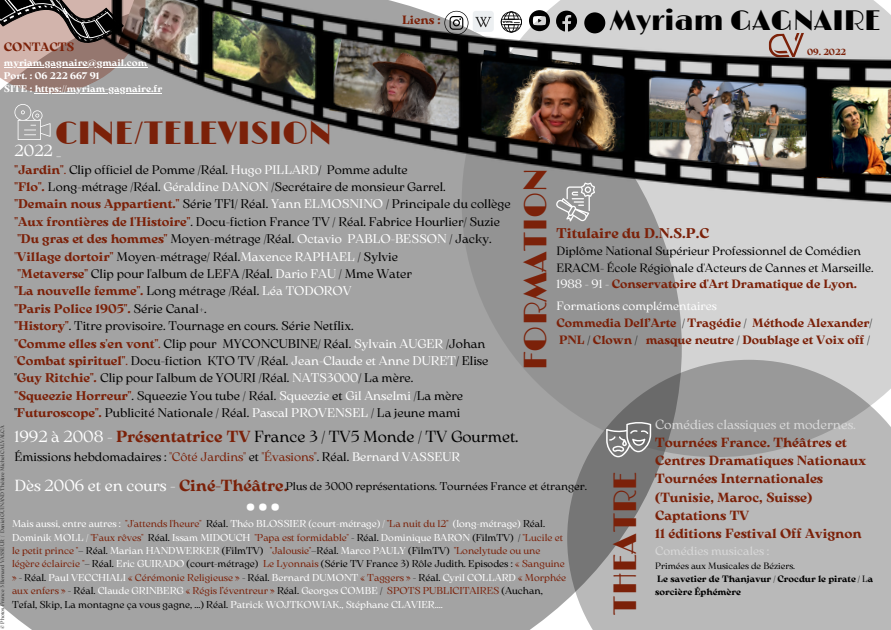
<style>
.page{position:relative;width:891px;height:630px;background:#fff}
.page>*{position:absolute;margin:0;border:0;box-sizing:border-box;transform-origin:0 0}
.t1{font:700 43.2px "Open Sans";color:#fff}
.t2{font:32px "Limelight";color:#7b2109}
.t3{font:28px "Limelight";color:#000}
.t4{font:16px "Arsenica Antiqua";color:#000}
.t5{font:16px "Arsenica Antiqua";color:#fff}
.t6{font:700 14px "Arsenica Antiqua";color:#7b2109}
.t7{font:700 13.2px/18px "Arsenica Antiqua";color:#7b2109}
.t8{font:13.2px "Arsenica Antiqua";color:#d9d9d9}
.t9{font:12.4px/17.2px "Arsenica Antiqua";color:#000}
.t10{font:12px/16.8px "Arsenica Antiqua";color:#000}
.t11{font:700 12px/16.8px "Arsenica Antiqua";color:#7b2109}
.t12{font:12px "Arsenica Antiqua";color:#d9d9d9}
.t13{font:11.2px "Arsenica Antiqua";color:#000}
.t14{font:10px/13.2px "Arsenica Antiqua";color:#fff}
.t15{font:700 9.6px/12.8px "Arsenica Antiqua";color:#fff}
.t16{font:700 9.2px/12.8px "Arsenica Antiqua";color:#000}
.t17{font:700 8.8px "Arsenica Antiqua";color:#7b2109}
.t18{font:5.2px "Arsenica Antiqua";color:#2f2f2f}
.s1{font-weight:700;color:#7b2109}
.s2{color:#7b2109}
.s3{color:#fff}
.s4{font-weight:400;color:#fff}
.s5{font-weight:400;color:#000}
.s6{font-weight:400}
.s7{color:#000}
</style>
<div class="page">
<div style="left:0;top:140px;width:567px;height:490px;background:#a3a3a3"></div>
<svg style="left:462px;top:211px;width:429px;height:246px;background:#b1b1b1"></svg>
<svg style="left:567px;top:360px;width:324px;height:270px;background:#aaa"></svg>
<svg style="left:0;top:0;width:104px;height:140px;background:#9d8f8b"></svg>
<svg style="left:556px;top:211px;width:39px;height:10px"></svg>
<svg style="left:606px;top:421px;width:45px;height:36px;background:#909090"></svg>
<hr style="left:4px;top:67px;width:143px;height:1px;background:#fff">
<hr style="left:35px;top:93px;width:127px;height:1px;background:#fff">
<img style="left:104px;top:0;width:787px;height:211px">
<p class="t11" style="left:4px;top:39px;width:72px">CONTACTS</p>
<p class="t15" style="left:4px;top:57px;width:160px">myriam.gagnaire@gmail.com<br>Port. : 06 222 667 91<br>SITE : https://myriam-gagnaire.fr</p>
<p class="t11" style="left:402px;top:13px;width:40px">Liens :</p>
<h3 class="t3" style="left:610px;top:4px;width:272px">Myriam GAGNAIRE</h3>
<p class="t17" style="left:807px;top:49px;width:40px">09. 2022</p>
<h2 class="t2" style="left:55px;top:115px;width:278px">CINE/TELEVISION</h2>
<p class="t5" style="left:15px;top:144px;width:48px">2022 _</p>
<p class="t9" style="left:15px;top:163px;width:498px"><span class="s1">"Jardin"</span><span class="s2">.</span> Clip officiel de Pomme /Réal. <span class="s3">Hugo PILLARD</span>/ Pomme adulte<br><span class="s1">"Flo".</span> Long-métrage /Réal. <span class="s3">Géraldine DANON</span> /Secrétaire de monsieur Garrel.<br><span class="s1">"Demain nous Appartient."</span> Série TF1/ Réal. <span class="s3">Yann ELMOSNINO</span> / Principale du collège <span class="s1">"Aux frontières de l'Histoire"</span>. Docu-fiction France TV / Réal. Fabrice Hourlier/ Suzie <span class="s1">"Du gras et des hommes"</span> Moyen-métrage /Réal. <span class="s3">Octavio PABLO-BESSON</span> / Jacky. <span class="s2">"</span><span class="s1">Village dortoir"</span> Moyen-métrage/ Réal.<span class="s3">Maxence RAPHAEL</span> / Sylvie<br><span class="s1">"Metaverse"</span> Clip pour l'album de LEFA /Réal. <span class="s3">Dario FAU</span> / Mme Water<br><span class="s1">"La nouvelle femme".</span> Long métrage /Réal. <span class="s3">Léa TODOROV<br></span><span class="s1">"Paris Police 1905".</span> Série Canal+.<br><span class="s1">"History"</span>. Titre provisoire. Tournage en cours. Série Netflix.<br><span class="s1">"Comme elles s'en vont"</span><span class="s2">.</span> Clip pour MYCONCUBINE/ Réal. <span class="s3">Sylvain AUGER</span> /Johan <span class="s2">"</span><span class="s1">Combat spirituel"</span><span class="s2">.</span> Docu-fiction KTO TV /Réal. <span class="s3">Jean-Claude et Anne DURET</span>/ Elise "<span class="s1">Guy Ritchie".</span> Clip pour l'album de YOURI /Réal. <span class="s3">NATS3000</span>/ La mère.<br><span class="s1">"Squeezie Horreur"</span>. Squeezie You tube / Réal. <span class="s3">Squeezie</span> et <span class="s3">Gil Anselmi</span> /La mère "<span class="s1">Futuroscope".</span> Publicité Nationale / Réal. <span class="s3">Pascal PROVENSEL</span> / La jeune mami</p>
<h2 class="t2" style="left:517px;top:370px;width:203px;rotate:-90deg">FORMATION</h2>
<p class="t6" style="left:557px;top:227px;width:154px">Titulaire du D.N.S.P.C</p>
<p class="t10" style="left:557px;top:243px;width:318px">Diplôme National Supérieur Professionnel de Comédien<br>ERACM- École Régionale d'Acteurs de Cannes et Marseille.<br><span class="s3">1988 - 91 -</span> <span class="s1">Conservatoire d'Art Dramatique de Lyon.</span></p>
<p class="t11" style="left:557px;top:299px;width:317px"><span class="s4">Formations complémentaires<br></span>Commedia Dell’Arte <span class="s5">/</span> Tragédie <span class="s5">/</span> Méthode Alexander<span class="s5">/<br></span>PNL <span class="s5">/</span> Clown <span class="s5">/</span> masque neutre <span class="s5">/</span> Doublage et Voix off <span class="s5">/</span></p>
<p class="t8" style="left:655px;top:419px;width:202px">Comédies classiques et modernes.</p>
<p class="t7" style="left:655px;top:435px;width:213px">Tournées France. Théâtres et<br>Centres Dramatiques Nationaux<br>Tournées Internationales (Tunisie, Maroc, Suisse)<br>Captations TV<br>11 éditions Festival Off Avignon</p>
<p class="t12" style="left:655px;top:546px;width:116px">Comédies musicales :</p>
<p class="t16" style="left:655px;top:560px;width:220px"><span class="s6">Primées aux Musicales de Béziers.<br></span>Le savetier de Thanjavur <span class="s6">/</span> Crocdur le pirate <span class="s6">/ L</span>a sorcière Éphémère</p>
<p class="t18" style="left:1px;top:629px;width:205px;rotate:-90deg">© Photos France 3 Bernard VASSEUR / Daniel GUINAND Théâtre Michel CALVALCA</p>
<p class="t4" style="left:14px;top:431px;width:506px"><span class="s3">1992 à 2008 -</span> <span class="s1">Présentatrice TV</span> France 3 / TV5 Monde / TV Gourmet.</p>
<p class="t9" style="left:14px;top:449px;width:447px">Émissions hebdomadaires : <span class="s2">"Côté Jardins"</span> et <span class="s2">"Évasions"</span>. Réal. <span class="s3">Bernard VASSEUR</span></p>
<h2 class="t2" style="left:607px;top:615px;width:145px;rotate:-90deg">THEATRE</h2>
<p class="t5" style="left:14px;top:480px;width:275px">Dès 2006 et en cours - <span class="s1">Ciné-Théâtre.</span></p>
<h1 class="t1" style="left:245px;top:464px;width:38px">...</h1>
<p class="t13" style="left:286px;top:482px;width:303px">Plus de 3000 représentations. Tournées France et étranger.</p>
<p class="t14" style="left:12px;top:518px;width:556px">Mais aussi, entre autres : <span class="s2">"J'attends l'heure"</span> <span class="s7">Réal.</span> Théo BLOSSIER (court-métrage) / <span class="s2">"La nuit du 12"</span> (long-métrage) <span class="s7">Réal.<br></span>Dominik MOLL / <span class="s2">"Faux rêves"</span> <span class="s7">Réal.</span> Issam MIDOUCH <span class="s2">"Papa est formidable"</span> <span class="s7">- Réal.</span> Dominique BARON <span class="s7">(FilmTV) /</span> <span class="s2">"Lucile et le petit prince "</span><span class="s7">– Réal.</span> Marian HANDWERKER <span class="s7">(FilmTV)</span> <span class="s2">"Jalousie"</span><span class="s7">–Réal.</span> Marco PAULY <span class="s7">(FilmTV)</span> <span class="s2">"Lonelytude ou une légère éclaircie "</span><span class="s7">– Réal.</span> Eric GUIRADO <span class="s7">(court-métrage)</span> <span class="s2">Le Lyonnais</span> <span class="s7">(Série TV France 3) Rôle Judith. Episodes :</span> <span class="s2">« Sanguine »</span> <span class="s7">- Réal.</span> Paul VECCHIALI <span class="s2">« Cérémonie Religieuse »</span> <span class="s7">- Réal.</span> Bernard DUMONT <span class="s2">« Taggers »</span> <span class="s7">- Réal.</span> Cyril COLLARD <span class="s2">« Morphée aux enfers »</span> <span class="s7">- Réal.</span> Claude GRINBERG <span class="s2">« Régis l’éventreur »</span> <span class="s7">Réal.</span> Georges COMBE <span class="s7">/</span> <span class="s2">SPOTS PUBLICITAIRES</span> <span class="s7">(Auchan, Tefal, Skip, La montagne ça vous gagne, ...) Réal.</span> Patrick WOJTKOWIAK., Stéphane CLAVIER....</p>
</div>
